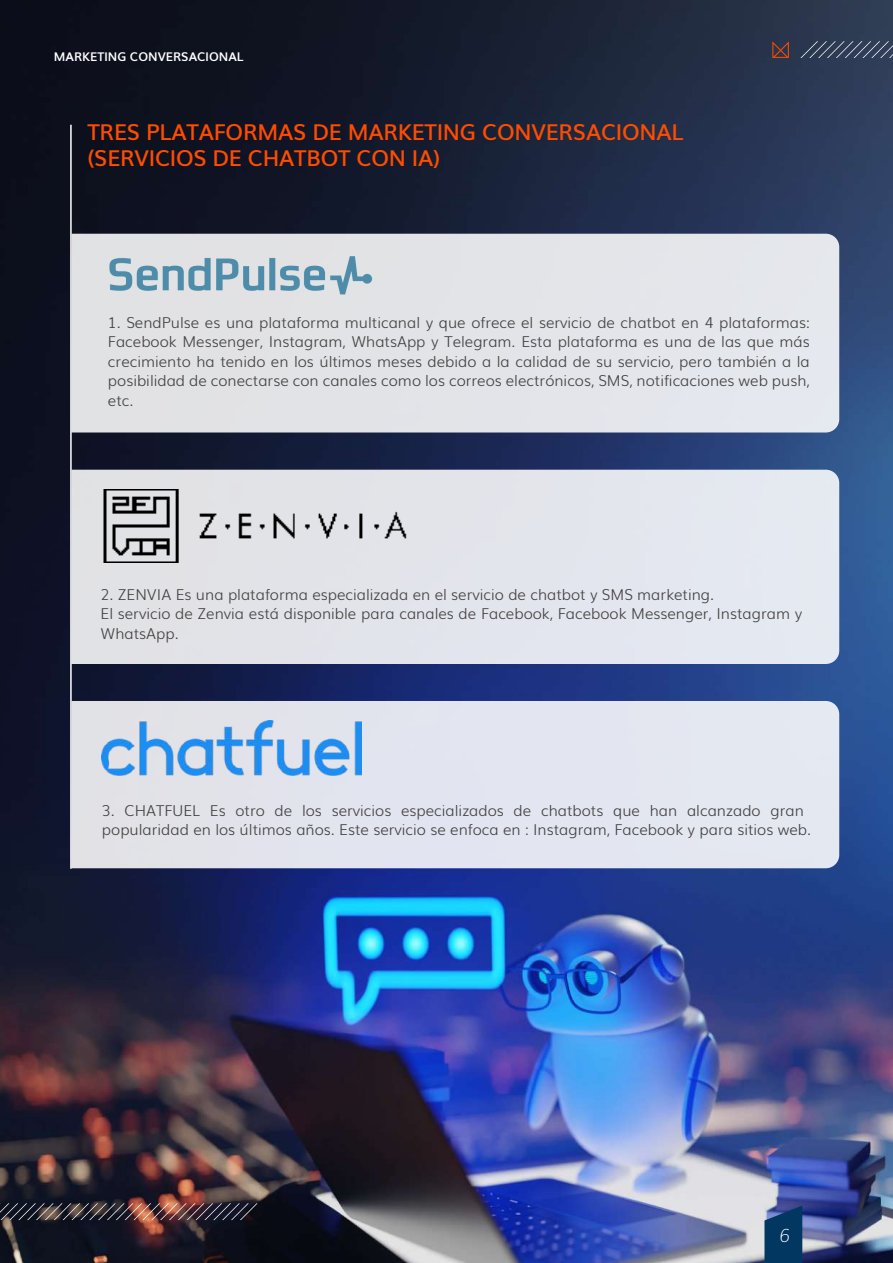
<style>
.page{position:relative;width:893px;height:1263px;background:#fff}
.page>*{position:absolute;margin:0;border:0;box-sizing:border-box;transform-origin:0 0}
.t1{font:600 21.9px/25.5px "Muli";letter-spacing:-.01em;color:#ff4c00}
.t2{font:italic 200 18px "Muli";color:#fff}
.t3{font:300 15px/19.5px "Muli";color:#444242}
.t4{font:700 12px "Muli";color:#fff}
</style>
<div class="page">
<img style="left:0;top:0;width:893px;height:1263px">
<hr style="left:70px;top:125px;width:2px;height:744px;background:#fff">
<svg style="left:764px;top:1205px;width:38px;height:58px;background:#12416c"></svg>
<svg style="left:772px;top:41px;width:17px;height:17px"></svg>
<img style="left:0;top:1203px;width:258px;height:17px">
<svg style="left:800px;top:41px;width:93px;height:17px;background:#434f66"></svg>
<div style="left:71px;top:234px;width:768px;height:198px;background:#e3e4e8"></div>
<div style="left:71px;top:470px;width:768px;height:194px;background:#e3e5ed"></div>
<svg style="left:71px;top:701px;width:768px;height:167px;background:#e2e5ee"></svg>
<img style="left:101px;top:720px;width:260px;height:55px">
<img style="left:106px;top:254px;width:270px;height:43px">
<img style="left:102px;top:490px;width:306px;height:73px">
<p class="t4" style="left:54px;top:47px;width:191px">MARKETING CONVERSACIONAL</p>
<h1 class="t1" style="left:87px;top:118px;width:598px">TRES PLATAFORMAS DE MARKETING CONVERSACIONAL (SERVICIOS DE CHATBOT CON IA)</h1>
<p class="t3" style="left:108px;top:311px;width:703px;text-align:justify">1. SendPulse es una plataforma multicanal y que ofrece el servicio de chatbot en 4 plataformas:<br>Facebook Messenger, Instagram, WhatsApp y Telegram. Esta plataforma es una de las que más crecimiento ha tenido en los últimos meses debido a la calidad de su servicio, pero también a la posibilidad de conectarse con canales como los correos electrónicos, SMS, notificaciones web push, etc.</p>
<p class="t3" style="left:100px;top:583px;width:703px">2. ZENVIA Es una plataforma especializada en el servicio de chatbot y SMS marketing.<br>El servicio de Zenvia está disponible para canales de Facebook, Facebook Messenger, Instagram y<br>WhatsApp.</p>
<p class="t3" style="left:102px;top:800px;width:711px">3. CHATFUEL Es otro de los servicios especializados de chatbots que han alcanzado gran popularidad en los últimos años. Este servicio se enfoca en : Instagram, Facebook y para sitios web.</p>
<p class="t2" style="left:780px;top:1221px;width:12px">6</p>
</div>
